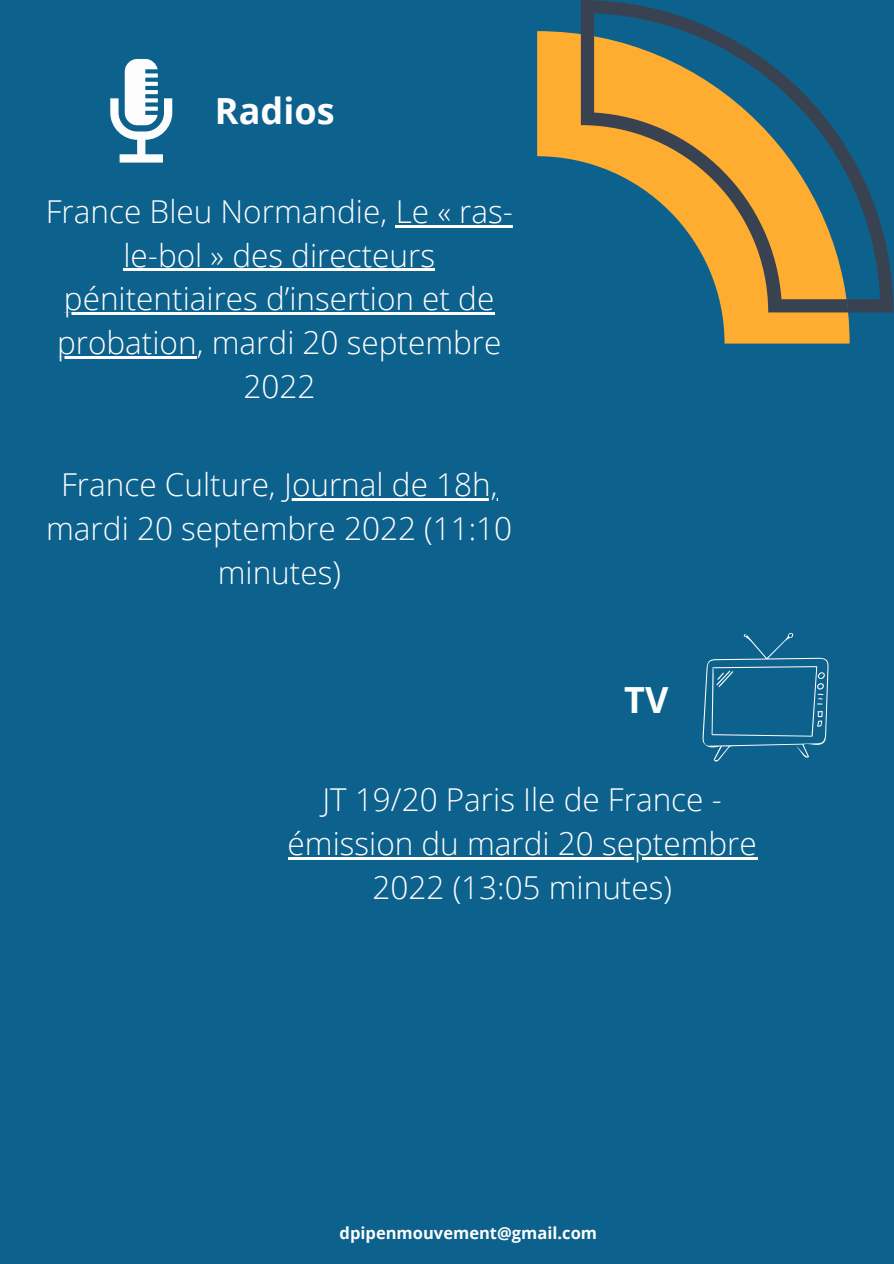
<style>
.page{position:relative;width:894px;height:1264px;background:#fff}
.page>*{position:absolute;margin:0;border:0;box-sizing:border-box;transform-origin:0 0}
.t1{font:700 36px "Open Sans";color:#fdfdfd}
.t2{font:300 31.5px/44px "Open Sans";color:#fdfdfd;text-align:center}
.t3{font:700 16.5px "Open Sans";color:#fdfdfd}
</style>
<div class="page">
<div style="left:0;top:0;width:893px;height:1263px;background:#0c618d"></div>
<svg style="left:537px;top:31px;width:312px;height:312px"></svg>
<svg style="left:580px;top:0;width:313px;height:312px"></svg>
<svg style="left:580px;top:34px;width:268px;height:278px"></svg>
<svg style="left:110px;top:59px;width:62px;height:104px"></svg>
<svg style="left:702px;top:632px;width:126px;height:129px"></svg>
<hr style="left:395px;top:225px;width:118px;height:2px;background:#fdfdfd">
<hr style="left:123px;top:269px;width:312px;height:2px;background:#fdfdfd">
<hr style="left:64px;top:313px;width:431px;height:2px;background:#fdfdfd">
<hr style="left:57px;top:357px;width:140px;height:2px;background:#fdfdfd">
<hr style="left:284px;top:498px;width:213px;height:2px;background:#fdfdfd">
<hr style="left:287px;top:857px;width:470px;height:2px;background:#fdfdfd">
<p class="t1" style="left:215px;top:86px;width:121px">Radios</p>
<p class="t2" style="left:46px;top:188px;width:468px">France Bleu Normandie, Le « ras&shy;le-bol » des directeurs pénitentiaires d’insertion et de probation, mardi 20 septembre<br>2022</p>
<p class="t2" style="left:46px;top:461px;width:467px">France Culture, Journal de 18h, mardi 20 septembre 2022 (11:10 minutes)</p>
<p class="t1" style="left:624px;top:675px;width:46px">TV</p>
<p class="t2" style="left:287px;top:777px;width:470px">JT 19/20 Paris Ile de France - émission du mardi 20 septembre<br>2022 (13:05 minutes)</p>
<p class="t3" style="left:339px;top:1221px;width:259px">dpipenmouvement@gmail.com</p>
</div>
